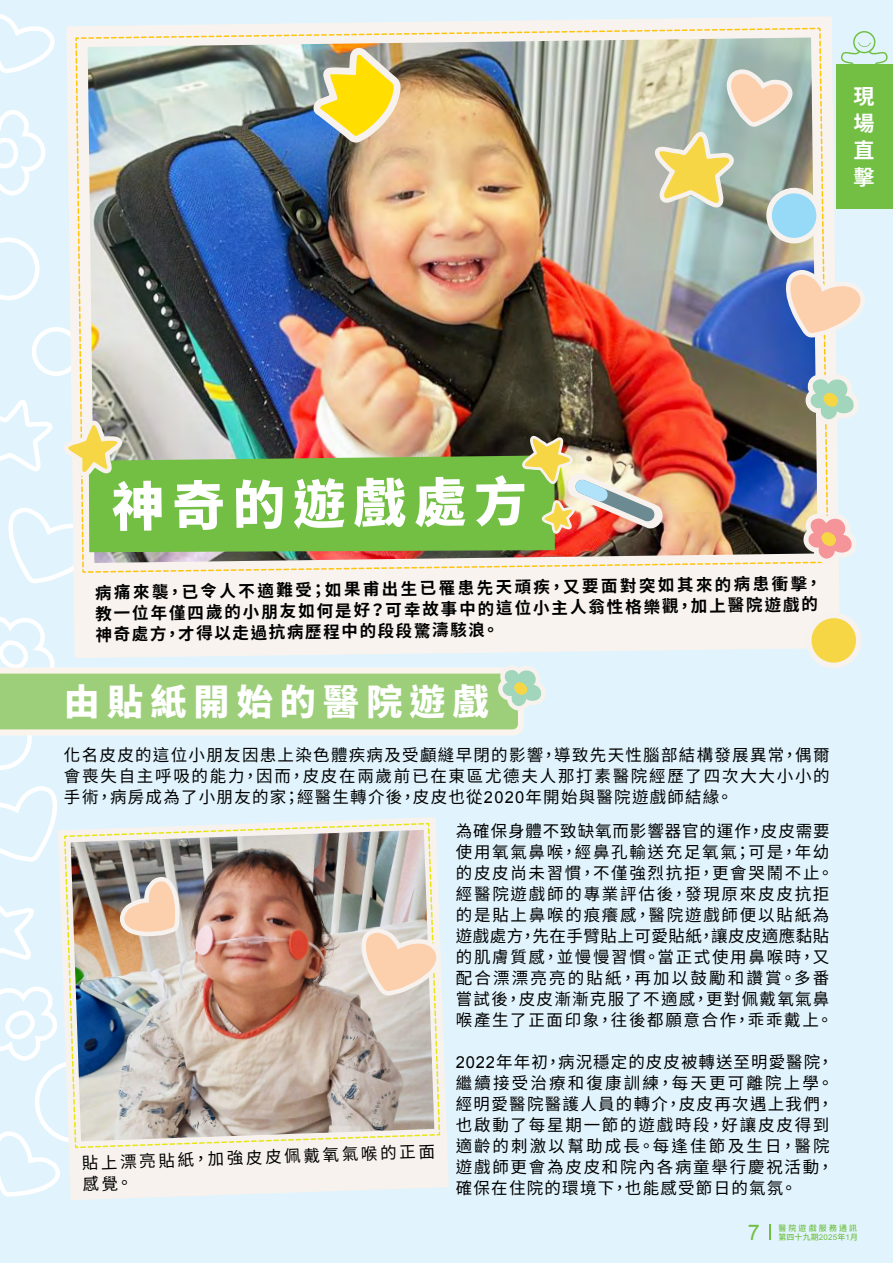
<style>
.page{position:relative;width:893px;height:1263px;background:#e1f4fd}
.page>*{position:absolute;margin:0;border:0;box-sizing:border-box;transform-origin:0 0}
.t1{font:900 52.5px "Noto Sans CJ Ktc";color:#fff}
.t2{font:900 36px "Noto Sans CJ Ktc";letter-spacing:.2em;color:#fff}
.t3{font:21.6px "Arial";color:#72bf44}
.t4{font:700 21px/27px "Noto Sans CJ Ktc";color:#fff;text-align:justify}
.t5{font:16.5px/21px "Noto Sans CJ Ktc";letter-spacing:.1em;color:#000}
.t6{font:700 16.5px/20.7px "Noto Sans CJ Ktc";color:#000}
.t7{font:500 7.95px/9.4px "Noto Sans CJ Ktc";letter-spacing:.28em;color:#72bf44}
.s1{font-family:"Arial"}
.s2{font-family:"Arial";font-weight:400}
</style>
<div class="page">
<svg style="left:769px;top:1224px;width:2px;height:16px"></svg>
<svg style="left:71px;top:979px;width:378px;height:221px"></svg>
<img style="left:0;top:786px;width:441px;height:413px">
<div style="left:74px;top:586px;width:766px;height:66px;background:#f8f3ee"></div>
<div style="left:806px;top:612px;width:56px;height:56px;background:#f7f2ed;border-radius:50%"></div>
<div style="left:811px;top:618px;width:45px;height:45px;background:#f7d645;border-radius:50%"></div>
<svg style="left:0;top:611px;width:546px;height:159px"></svg>
<div style="left:836px;top:64px;width:57px;height:144px;background:#72bf44"></div>
<img style="left:0;top:14px;width:888px;height:572px">
<p class="t4" style="left:854px;top:84px;width:22px">現場直擊</p>
<h1 class="t1" style="left:111px;top:478px;width:416px;rotate:-1deg">神奇的遊戲處方</h1>
<p class="t6" style="left:95px;top:584px;width:729px;rotate:-1deg">病痛來襲，已令人不適難受；如果甫出生已罹患先天頑疾，又要面對突如其來的病患衝擊，教一位年僅四歲的小朋友如何是好？可幸故事中的這位小主人翁性格樂觀，加上醫院遊戲的神奇處方，才得以走過抗病歷程中的段段驚濤駭浪。</p>
<h2 class="t2" style="left:64px;top:681px;width:426px">由貼紙開始的醫院遊戲</h2>
<p class="t5" style="left:64px;top:744px;width:767px;text-align:justify">化名皮皮的這位小朋友因患上染色體疾病及受顱縫早閉的影響，導致先天性腦部結構發展異常，偶爾會喪失自主呼吸的能力，因而，皮皮在兩歲前已在東區尤德夫人那打素醫院經歷了四次大大小小的手術，病房成為了小朋友的家；經醫生轉介後，皮皮也從<span class="s1">2020</span>年開始與醫院遊戲師結緣。</p>
<p class="t5" style="left:81px;top:1153px;width:355px;rotate:-2deg">貼上漂亮貼紙，加強皮皮佩戴氧氣喉的正面感覺。</p>
<p class="t5" style="left:456px;top:820px;width:379px">為確保身體不致缺氧而影響器官的運作，皮皮需要使用氧氣鼻喉，經鼻孔輸送充足氧氣；可是，年幼的皮皮尚未習慣，不僅強烈抗拒，更會哭鬧不止。經醫院遊戲師的專業評估後，發現原來皮皮抗拒的是貼上鼻喉的痕癢感，醫院遊戲師便以貼紙為遊戲處方，先在手臂貼上可愛貼紙，讓皮皮適應黏貼的肌膚質感，並慢慢習慣。當正式使用鼻喉時，又配合漂漂亮亮的貼紙，再加以鼓勵和讚賞。多番嘗試後，皮皮漸漸克服了不適感，更對佩戴氧氣鼻喉產生了正面印象，往後都願意合作，乖乖戴上。</p>
<p class="t5" style="left:456px;top:1051px;width:379px"><span class="s1">2022</span>年年初，病況穩定的皮皮被轉送至明愛醫院，繼續接受治療和復康訓練，每天更可離院上學。經明愛醫院醫護人員的轉介，皮皮再次遇上我們，也啟動了每星期一節的遊戲時段，好讓皮皮得到適齡的刺激以幫助成長。每逢佳節及生日，醫院遊戲師更會為皮皮和院內各病童舉行慶祝活動，確保在住院的環境下，也能感受節日的氣氛。</p>
<h3 class="t3" style="left:748px;top:1218px;width:14px">7</h3>
<p class="t7" style="left:778px;top:1223px;width:81px">醫院遊戲服務通訊第四十九期<span class="s2">2025</span>年<span class="s2">1</span>月</p>
</div>
